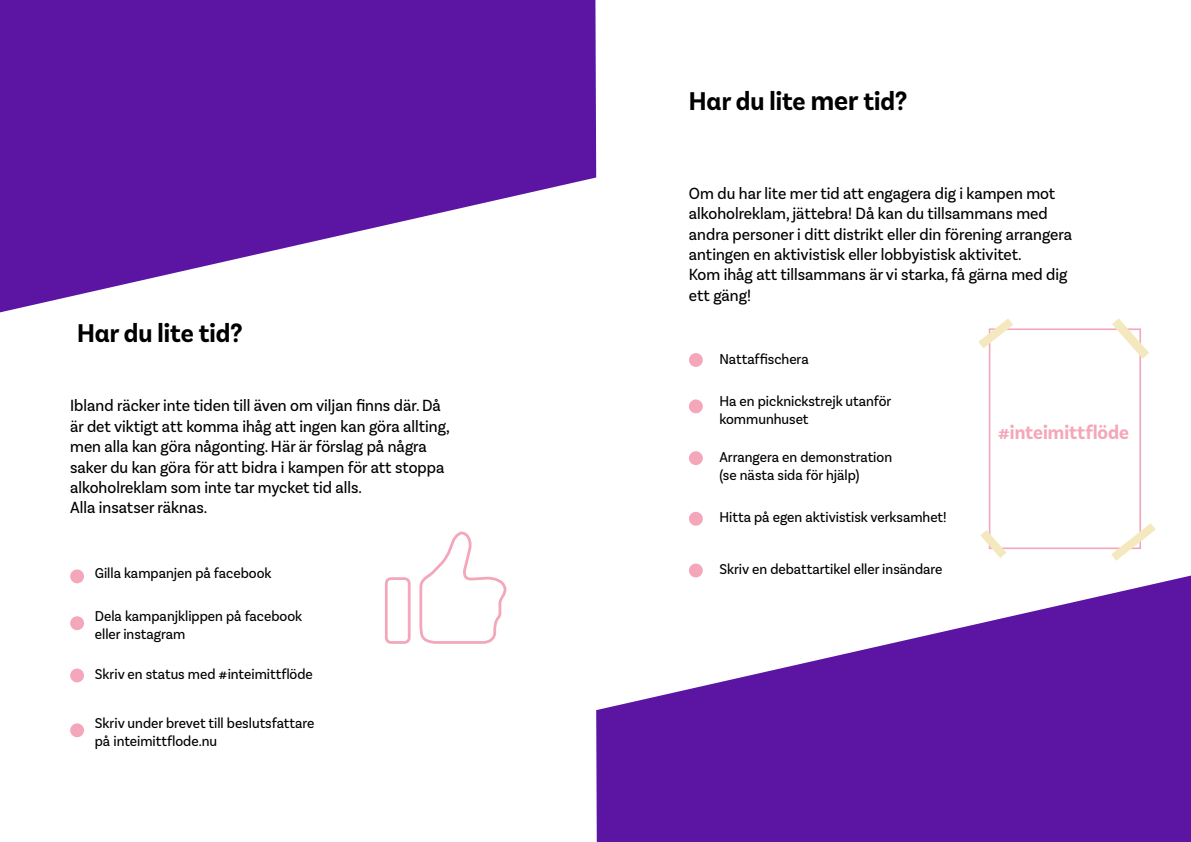
<style>
.page{position:relative;width:1191px;height:842px;background:#fff}
.page>*{position:absolute;margin:0;border:0;box-sizing:border-box;transform-origin:0 0}
.t1{font:700 27px "Basic Sans Alt Narrow";color:#000}
.t2{font:700 20.4px "Basic Sans Alt Narrow";color:#f4a7ba}
.t3{font:17px/20.4px "Basic Sans Narrow";color:#000}
.t4{font:15px/18px "Basic Sans Narrow";color:#000}
.s1{font-size:29px}
</style>
<div class="page">
<svg style="left:0;top:0;width:596px;height:313px;fill:#5c15a3"></svg>
<svg style="left:596px;top:573px;width:595px;height:269px;fill:#5c15a3"></svg>
<div style="left:70px;top:569px;width:14px;height:14px;background:#f4a7ba;border-radius:50%"></div>
<div style="left:689px;top:353px;width:14px;height:14px;background:#f4a7ba;border-radius:50%"></div>
<div style="left:70px;top:616px;width:14px;height:14px;background:#f4a7ba;border-radius:50%"></div>
<div style="left:689px;top:399px;width:14px;height:14px;background:#f4a7ba;border-radius:50%"></div>
<div style="left:70px;top:668px;width:14px;height:14px;background:#f4a7ba;border-radius:50%"></div>
<div style="left:689px;top:451px;width:14px;height:14px;background:#f4a7ba;border-radius:50%"></div>
<div style="left:70px;top:723px;width:14px;height:14px;background:#f4a7ba;border-radius:50%"></div>
<div style="left:689px;top:512px;width:14px;height:14px;background:#f4a7ba;border-radius:50%"></div>
<div style="left:689px;top:563px;width:14px;height:14px;background:#f4a7ba;border-radius:50%"></div>
<svg style="left:419px;top:531px;width:88px;height:113px"></svg>
<div style="left:385px;top:577px;width:25px;height:67px;border:3px solid #f4a7ba;border-radius:5px"></div>
<div style="left:988px;top:328px;width:153px;height:221px;border:2px solid #f4a7ba"></div>
<svg style="left:978px;top:318px;width:35px;height:30px"></svg>
<svg style="left:980px;top:530px;width:26px;height:28px"></svg>
<svg style="left:1111px;top:523px;width:44px;height:38px"></svg>
<svg style="left:1112px;top:318px;width:37px;height:41px"></svg>
<h1 class="t1" style="left:77px;top:319px;width:167px">Har du lite tid?</h1>
<p class="t3" style="left:70px;top:396px;width:381px">Ibland räcker inte tiden till även om viljan finns där. Då är det viktigt att komma ihåg att ingen kan göra allting, men alla kan göra någonting. Här är förslag på några saker du kan göra för att bidra i kampen för att stoppa alkoholreklam som inte tar mycket tid alls.<br>Alla insatser räknas.</p>
<p class="t4" style="left:95px;top:564px;width:178px">Gilla kampanjen på facebook</p>
<p class="t4" style="left:95px;top:607px;width:209px">Dela kampanjklippen på facebook eller instagram</p>
<p class="t4" style="left:95px;top:665px;width:219px">Skriv en status med #inteimittflöde</p>
<p class="t4" style="left:95px;top:714px;width:221px">Skriv under brevet till beslutsfattare på inteimittflode.nu</p>
<h1 class="t1" style="left:689px;top:87px;width:220px">Har du lite <span class="s1">mer</span> tid?</h1>
<p class="t3" style="left:689px;top:183px;width:385px">Om du har lite mer tid att engagera dig i kampen mot alkoholreklam, jättebra! Då kan du tillsammans med andra personer i ditt distrikt eller din förening arrangera antingen en aktivistisk eller lobbyistisk aktivitet.<br>Kom ihåg att tillsammans är vi starka, få gärna med dig ett gäng!</p>
<p class="t4" style="left:719px;top:350px;width:91px">Nattaffischera</p>
<p class="t4" style="left:719px;top:392px;width:173px">Ha en picknickstrejk utanför kommunhuset</p>
<p class="t4" style="left:719px;top:448px;width:174px">Arrangera en demonstration (se nästa sida för hjälp)</p>
<p class="t4" style="left:719px;top:509px;width:229px">Hitta på egen aktivistisk verksamhet!</p>
<p class="t4" style="left:719px;top:560px;width:224px">Skriv en debattartikel eller insändare</p>
<p class="t2" style="left:997px;top:421px;width:133px">#inteimittflöde</p>
</div>
